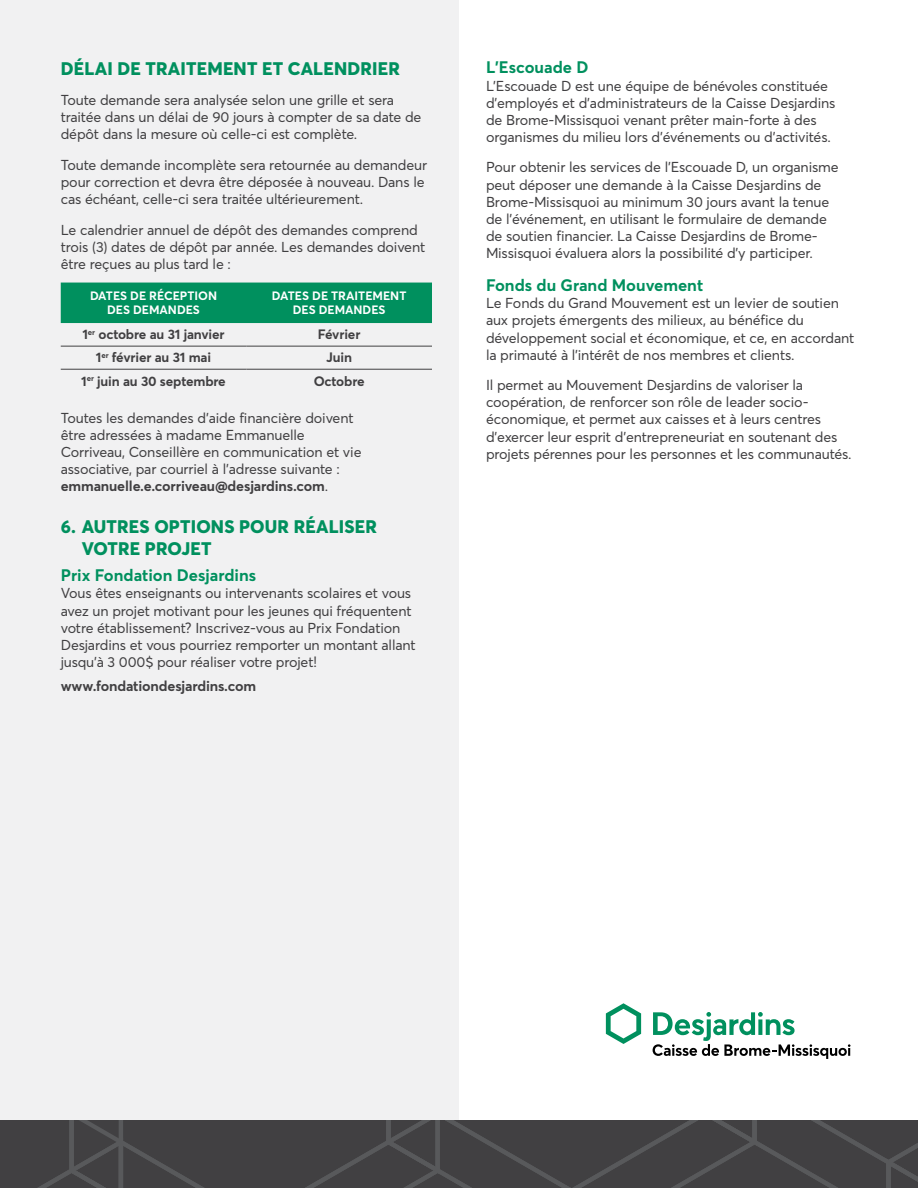
<style>
.page{position:relative;width:918px;height:1188px;background:#fff}
.page>*{position:absolute;margin:0;border:0;box-sizing:border-box;transform-origin:0 0}
.t1{font:800 18px/21.6px "Averta";letter-spacing:.01em;color:#00905e}
.t2{font:700 16.5px "Averta";color:#00905e}
.t3{font:14.25px/17.1px "Averta";letter-spacing:-.01em;color:#414042}
.t4{font:700 14.25px "Averta";letter-spacing:-.01em;color:#414042}
.t5{font:700 13.5px "Averta";letter-spacing:-.01em;color:#414042}
.t6{font:700 12px/14.4px "Averta";color:#fff;text-align:center}
.s1{font-weight:700}
</style>
<div class="page">
<div style="left:0;top:0;width:459px;height:1188px;background:#f1f1f2"></div>
<svg style="left:0;top:1120px;width:918px;height:68px;background:#434244"></svg>
<div style="left:61px;top:283px;width:371px;height:40px;background:#00905e"></div>
<hr style="left:61px;top:346px;width:185px;height:1px;background:#414042">
<hr style="left:246px;top:346px;width:186px;height:1px;background:#414042">
<hr style="left:61px;top:369px;width:185px;height:1px;background:#414042">
<hr style="left:246px;top:369px;width:186px;height:1px;background:#414042">
<svg style="left:606px;top:1003px;width:35px;height:41px"></svg>
<svg style="left:653px;top:1012px;width:197px;height:47px"></svg>
<p class="t1" style="left:61px;top:57px;width:341px">DÉLAI DE TRAITEMENT ET CALENDRIER</p>
<p class="t3" style="left:61px;top:92px;width:362px">Toute demande sera analysée selon une grille et sera traitée dans un délai de 90 jours à compter de sa date de dépôt dans la mesure où celle-ci est complète.</p>
<p class="t3" style="left:61px;top:156px;width:368px">Toute demande incomplète sera retournée au demandeur pour correction et devra être déposée à nouveau. Dans le cas échéant, celle-ci sera traitée ultérieurement.</p>
<p class="t3" style="left:61px;top:221px;width:366px">Le calendrier annuel de dépôt des demandes comprend trois (3) dates de dépôt par année. Les demandes doivent être reçues au plus tard le :</p>
<p class="t6" style="left:90px;top:288px;width:129px">DATES DE RÉCEPTION<br>DES DEMANDES</p>
<p class="t6" style="left:272px;top:288px;width:136px">DATES DE TRAITEMENT<br>DES DEMANDES</p>
<p class="t5" style="left:82px;top:326px;width:144px">1<sup>er</sup> octobre au 31 janvier</p>
<p class="t5" style="left:318px;top:326px;width:44px">Février</p>
<p class="t5" style="left:96px;top:349px;width:117px">1<sup>er</sup> février au 31 mai</p>
<p class="t5" style="left:326px;top:349px;width:27px">Juin</p>
<p class="t5" style="left:81px;top:372px;width:146px">1<sup>er</sup> juin au 30 septembre</p>
<p class="t5" style="left:314px;top:372px;width:53px">Octobre</p>
<p class="t3" style="left:61px;top:409px;width:302px">Toutes les demandes d’aide financière doivent être adressées à madame Emmanuelle Corriveau, Conseillère en communication et vie associative, par courriel à l’adresse suivante : <span class="s1">emmanuelle.e.corriveau@desjardins.com</span>.</p>
<p class="t1" style="left:82px;top:516px;width:297px;text-indent:-21px">6. AUTRES OPTIONS POUR RÉALISER<br>VOTRE PROJET</p>
<h3 class="t2" style="left:61px;top:565px;width:197px">Prix Fondation Desjardins</h3>
<p class="t3" style="left:61px;top:585px;width:357px">Vous êtes enseignants ou intervenants scolaires et vous avez un projet motivant pour les jeunes qui fréquentent votre établissement? Inscrivez-vous au Prix Fondation Desjardins et vous pourriez remporter un montant allant jusqu’à 3 000$ pour réaliser votre projet!</p>
<p class="t4" style="left:61px;top:677px;width:197px">www.fondationdesjardins.com</p>
<h3 class="t2" style="left:486px;top:57px;width:104px">L’Escouade D</h3>
<p class="t3" style="left:486px;top:77px;width:351px">L’Escouade D est une équipe de bénévoles constituée d’employés et d’administrateurs de la Caisse Desjardins de Brome-Missisquoi venant prêter main-forte à des organismes du milieu lors d’événements ou d’activités.</p>
<p class="t3" style="left:486px;top:159px;width:354px">Pour obtenir les services de l’Escouade D, un organisme peut déposer une demande à la Caisse Desjardins de Brome-Missisquoi au minimum 30 jours avant la tenue de l’événement, en utilisant le formulaire de demande de soutien financier. La Caisse Desjardins de Brome-Missisquoi évaluera alors la possibilité d’y participer.</p>
<h3 class="t2" style="left:486px;top:275px;width:219px">Fonds du Grand Mouvement</h3>
<p class="t3" style="left:486px;top:295px;width:370px">Le Fonds du Grand Mouvement est un levier de soutien aux projets émergents des milieux, au bénéfice du développement social et économique, et ce, en accordant la primauté à l’intérêt de nos membres et clients.</p>
<p class="t3" style="left:486px;top:377px;width:367px">Il permet au Mouvement Desjardins de valoriser la coopération, de renforcer son rôle de leader socio&shy;économique, et permet aux caisses et à leurs centres d’exercer leur esprit d’entrepreneuriat en soutenant des projets pérennes pour les personnes et les communautés.</p>
</div>
